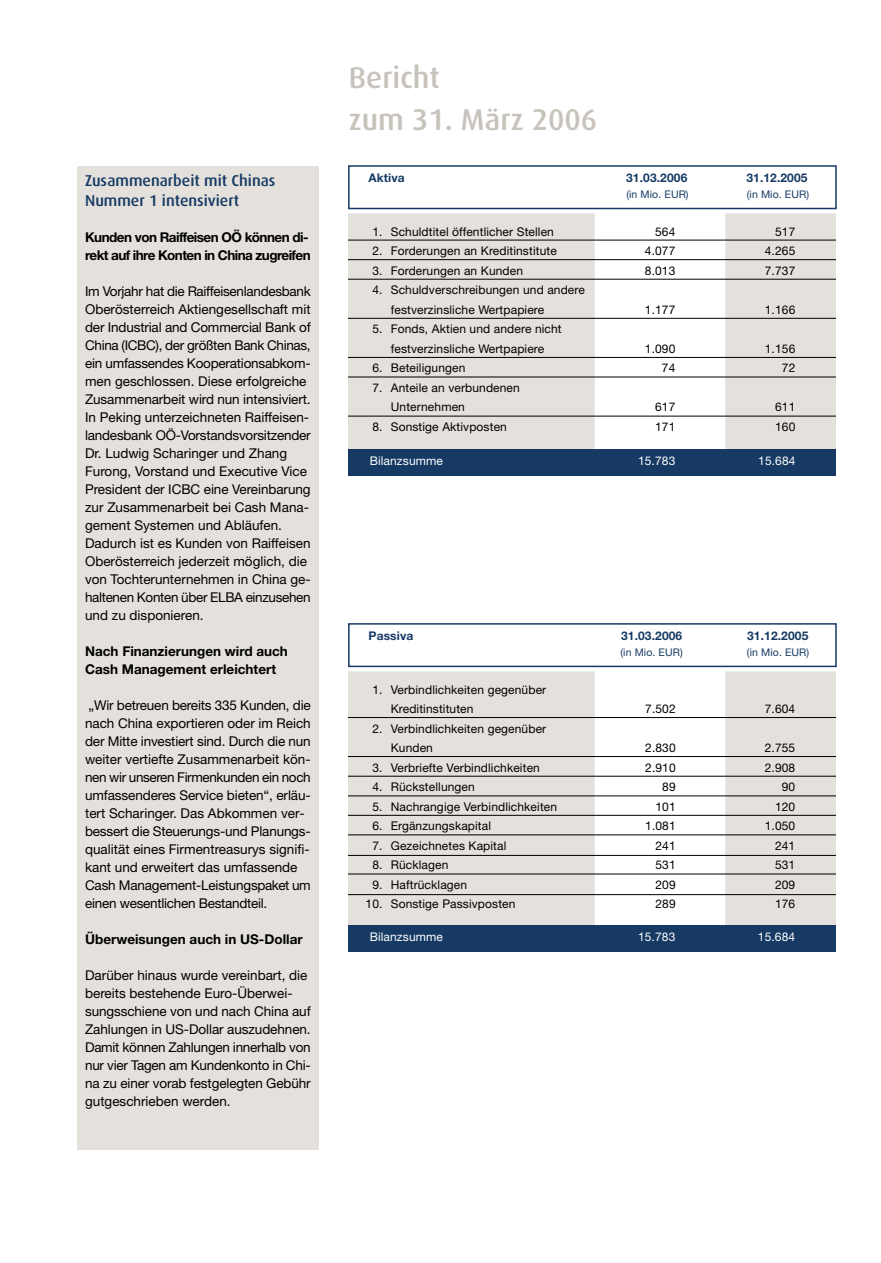
<style>
.page{position:relative;width:881px;height:1263px;background:#fff}
.page>*{position:absolute;margin:0;border:0;box-sizing:border-box;transform-origin:0 0}
.t1{font:500 30px/42px "Dax";color:#c7c2bc}
.t2{font:500 15.75px/20.2px "Dax";color:#163a64}
.t3{font:13.5px/18px "Helvetica Neue";letter-spacing:-.005em;color:#000}
.t4{font:700 13.5px/18px "Helvetica Neue";color:#000}
.t5{font:700 13.5px/18px "Helvetica Neue";letter-spacing:-.04em;color:#000}
.t6{font:12px/19.5px "Helvetica Neue";letter-spacing:.01em;color:#000}
.t7{font:700 12px "Helvetica Neue";letter-spacing:.01em;color:#163a64}
.t8{font:12px "Helvetica Neue";letter-spacing:.01em;color:#fff}
.t9{font:10.5px "Helvetica Neue";letter-spacing:.01em;color:#163a64}
</style>
<div class="page">
<div style="left:77px;top:166px;width:241px;height:984px;background:#e4e0dc"></div>
<div style="left:725px;top:213px;width:110px;height:236px;background:#e4e0dc"></div>
<div style="left:349px;top:213px;width:245px;height:236px;background:#e4e0dc"></div>
<hr style="left:349px;top:240px;width:486px;height:1px;background:#000">
<hr style="left:349px;top:259px;width:486px;height:1px;background:#000">
<hr style="left:349px;top:279px;width:486px;height:1px;background:#000">
<hr style="left:349px;top:318px;width:486px;height:1px;background:#000">
<hr style="left:349px;top:357px;width:486px;height:1px;background:#000">
<hr style="left:349px;top:377px;width:486px;height:1px;background:#000">
<hr style="left:349px;top:416px;width:486px;height:1px;background:#000">
<div style="left:348px;top:165px;width:488px;height:44px;border:2px solid #163a64"></div>
<div style="left:349px;top:449px;width:486px;height:26px;background:#163a64"></div>
<div style="left:725px;top:671px;width:110px;height:254px;background:#e4e0dc"></div>
<div style="left:349px;top:671px;width:245px;height:254px;background:#e4e0dc"></div>
<hr style="left:349px;top:717px;width:486px;height:1px;background:#000">
<hr style="left:349px;top:756px;width:486px;height:1px;background:#000">
<hr style="left:349px;top:776px;width:486px;height:1px;background:#000">
<hr style="left:349px;top:815px;width:486px;height:1px;background:#000">
<hr style="left:349px;top:835px;width:486px;height:1px;background:#000">
<hr style="left:349px;top:874px;width:486px;height:1px;background:#000">
<hr style="left:349px;top:796px;width:486px;height:1px;background:#000">
<hr style="left:349px;top:855px;width:486px;height:1px;background:#000">
<hr style="left:349px;top:894px;width:486px;height:1px;background:#000">
<div style="left:348px;top:623px;width:488px;height:44px;border:2px solid #163a64"></div>
<div style="left:349px;top:925px;width:486px;height:27px;background:#163a64"></div>
<p class="t2" style="left:85px;top:172px;width:192px">Zusammenarbeit mit Chinas<br>Nummer 1 intensiviert</p>
<p class="t5" style="left:85px;top:230px;width:227px">Kunden von Raiffeisen OÖ können di&shy;rekt auf ihre Konten in China zugreifen</p>
<p class="t3" style="left:85px;top:284px;width:227px">Im Vorjahr hat die Raiffeisenlandesbank Oberösterreich Aktiengesellschaft mit der Industrial and Commercial Bank of China (ICBC), der größten Bank Chinas, ein umfassendes Kooperationsabkom&shy;men geschlossen. Diese erfolgreiche Zusammenarbeit wird nun intensiviert.<br>In Peking unterzeichneten Raiffeisen&shy;landesbank OÖ-Vorstandsvorsitzender Dr. Ludwig Scharinger und Zhang Furong, Vorstand und Executive Vice President der ICBC eine Vereinbarung zur Zusammenarbeit bei Cash Mana&shy;gement Systemen und Abläufen.<br>Dadurch ist es Kunden von Raiffeisen Oberösterreich jederzeit möglich, die von Tochterunternehmen in China ge&shy;haltenen Konten über ELBA einzusehen und zu disponieren.</p>
<p class="t4" style="left:85px;top:644px;width:204px">Nach Finanzierungen wird auch<br>Cash Management erleichtert</p>
<p class="t3" style="left:85px;top:698px;width:227px">„Wir betreuen bereits 335 Kunden, die nach China exportieren oder im Reich der Mitte investiert sind. Durch die nun weiter vertiefte Zusammenarbeit kön&shy;nen wir unseren Firmenkunden ein noch umfassenderes Service bieten“, erläu&shy;tert Scharinger. Das Abkommen ver&shy;bessert die Steuerungs-und Planungs&shy;qualität eines Firmentreasurys signifi&shy;kant und erweitert das umfassende Cash Management-Leistungspaket um einen wesentlichen Bestandteil.</p>
<p class="t4" style="left:85px;top:932px;width:219px">Überweisungen auch in US-Dollar</p>
<p class="t3" style="left:85px;top:968px;width:227px">Darüber hinaus wurde vereinbart, die bereits bestehende Euro-Überwei&shy;sungsschiene von und nach China auf Zahlungen in US-Dollar auszudehnen.<br>Damit können Zahlungen innerhalb von nur vier Tagen am Kundenkonto in Chi&shy;na zu einer vorab festgelegten Gebühr gutgeschrieben werden.</p>
<h1 class="t1" style="left:349px;top:59px;width:250px">Bericht<br>zum 31. März 2006</h1>
<p class="t7" style="left:368px;top:173px;width:38px">Aktiva</p>
<p class="t7" style="left:626px;top:173px;width:63px">31.03.2006</p>
<p class="t7" style="left:746px;top:173px;width:63px">31.12.2005</p>
<p class="t9" style="left:626px;top:191px;width:64px">(in Mio. EUR)</p>
<p class="t9" style="left:746px;top:191px;width:64px">(in Mio. EUR)</p>
<p class="t6" style="left:372px;top:223px;width:183px">1. Schuldtitel öffentlicher Stellen</p>
<p class="t6" style="left:655px;top:223px;width:22px">564</p>
<p class="t6" style="left:775px;top:223px;width:22px">517</p>
<p class="t6" style="left:372px;top:242px;width:186px">2. Forderungen an Kreditinstitute</p>
<p class="t6" style="left:645px;top:242px;width:32px">4.077</p>
<p class="t6" style="left:764px;top:242px;width:32px">4.265</p>
<p class="t6" style="left:372px;top:262px;width:152px">3. Forderungen an Kunden</p>
<p class="t6" style="left:645px;top:262px;width:32px">8.013</p>
<p class="t6" style="left:764px;top:262px;width:32px">7.737</p>
<p class="t6" style="left:391px;top:281px;width:196px;text-indent:-18px">4. Schuldverschreibungen und andere festverzinsliche Wertpapiere</p>
<p class="t6" style="left:645px;top:301px;width:32px">1.177</p>
<p class="t6" style="left:764px;top:301px;width:32px">1.166</p>
<p class="t6" style="left:372px;top:320px;width:191px;text-align:center">5. Fonds, Aktien und andere nicht festverzinsliche Wertpapiere</p>
<p class="t6" style="left:645px;top:340px;width:32px">1.090</p>
<p class="t6" style="left:764px;top:340px;width:32px">1.156</p>
<p class="t6" style="left:372px;top:359px;width:94px">6. Beteiligungen</p>
<p class="t6" style="left:662px;top:359px;width:15px">74</p>
<p class="t6" style="left:781px;top:359px;width:15px">72</p>
<p class="t6" style="left:391px;top:379px;width:131px;text-indent:-18px">7. Anteile an verbundenen<br>Unternehmen</p>
<p class="t6" style="left:655px;top:398px;width:22px">617</p>
<p class="t6" style="left:775px;top:398px;width:22px">611</p>
<p class="t6" style="left:372px;top:418px;width:136px">8. Sonstige Aktivposten</p>
<p class="t6" style="left:655px;top:418px;width:22px">171</p>
<p class="t6" style="left:775px;top:418px;width:22px">160</p>
<p class="t8" style="left:370px;top:456px;width:75px">Bilanzsumme</p>
<p class="t8" style="left:638px;top:456px;width:39px">15.783</p>
<p class="t8" style="left:758px;top:456px;width:39px">15.684</p>
<p class="t7" style="left:368px;top:631px;width:46px">Passiva</p>
<p class="t7" style="left:621px;top:631px;width:63px">31.03.2006</p>
<p class="t7" style="left:747px;top:631px;width:63px">31.12.2005</p>
<p class="t9" style="left:620px;top:649px;width:64px">(in Mio. EUR)</p>
<p class="t9" style="left:747px;top:649px;width:64px">(in Mio. EUR)</p>
<p class="t6" style="left:391px;top:681px;width:157px;text-indent:-18px">1. Verbindlichkeiten gegenüber<br>Kreditinstituten</p>
<p class="t6" style="left:391px;top:720px;width:157px;text-indent:-18px">2. Verbindlichkeiten gegenüber<br>Kunden</p>
<p class="t6" style="left:645px;top:700px;width:32px">7.502</p>
<p class="t6" style="left:764px;top:700px;width:32px">7.604</p>
<p class="t6" style="left:645px;top:739px;width:32px">2.830</p>
<p class="t6" style="left:764px;top:739px;width:32px">2.755</p>
<p class="t6" style="left:372px;top:759px;width:169px">3. Verbriefte Verbindlichkeiten</p>
<p class="t6" style="left:645px;top:759px;width:32px">2.910</p>
<p class="t6" style="left:764px;top:759px;width:32px">2.908</p>
<p class="t6" style="left:372px;top:778px;width:104px">4. Rückstellungen</p>
<p class="t6" style="left:662px;top:778px;width:15px">89</p>
<p class="t6" style="left:781px;top:778px;width:15px">90</p>
<p class="t6" style="left:372px;top:798px;width:186px">5. Nachrangige Verbindlichkeiten</p>
<p class="t6" style="left:655px;top:798px;width:22px">101</p>
<p class="t6" style="left:775px;top:798px;width:22px">120</p>
<p class="t6" style="left:372px;top:817px;width:120px">6. Ergänzungskapital</p>
<p class="t6" style="left:645px;top:817px;width:32px">1.081</p>
<p class="t6" style="left:764px;top:817px;width:32px">1.050</p>
<p class="t6" style="left:372px;top:837px;width:135px">7. Gezeichnetes Kapital</p>
<p class="t6" style="left:655px;top:837px;width:22px">241</p>
<p class="t6" style="left:775px;top:837px;width:22px">241</p>
<p class="t6" style="left:372px;top:856px;width:77px">8. Rücklagen</p>
<p class="t6" style="left:655px;top:856px;width:22px">531</p>
<p class="t6" style="left:775px;top:856px;width:22px">531</p>
<p class="t6" style="left:372px;top:876px;width:96px">9. Haftrücklagen</p>
<p class="t6" style="left:655px;top:876px;width:22px">209</p>
<p class="t6" style="left:775px;top:876px;width:22px">209</p>
<p class="t6" style="left:365px;top:895px;width:151px">10. Sonstige Passivposten</p>
<p class="t6" style="left:655px;top:895px;width:22px">289</p>
<p class="t6" style="left:775px;top:895px;width:22px">176</p>
<p class="t8" style="left:370px;top:932px;width:75px">Bilanzsumme</p>
<p class="t8" style="left:638px;top:932px;width:39px">15.783</p>
<p class="t8" style="left:757px;top:932px;width:39px">15.684</p>
</div>
